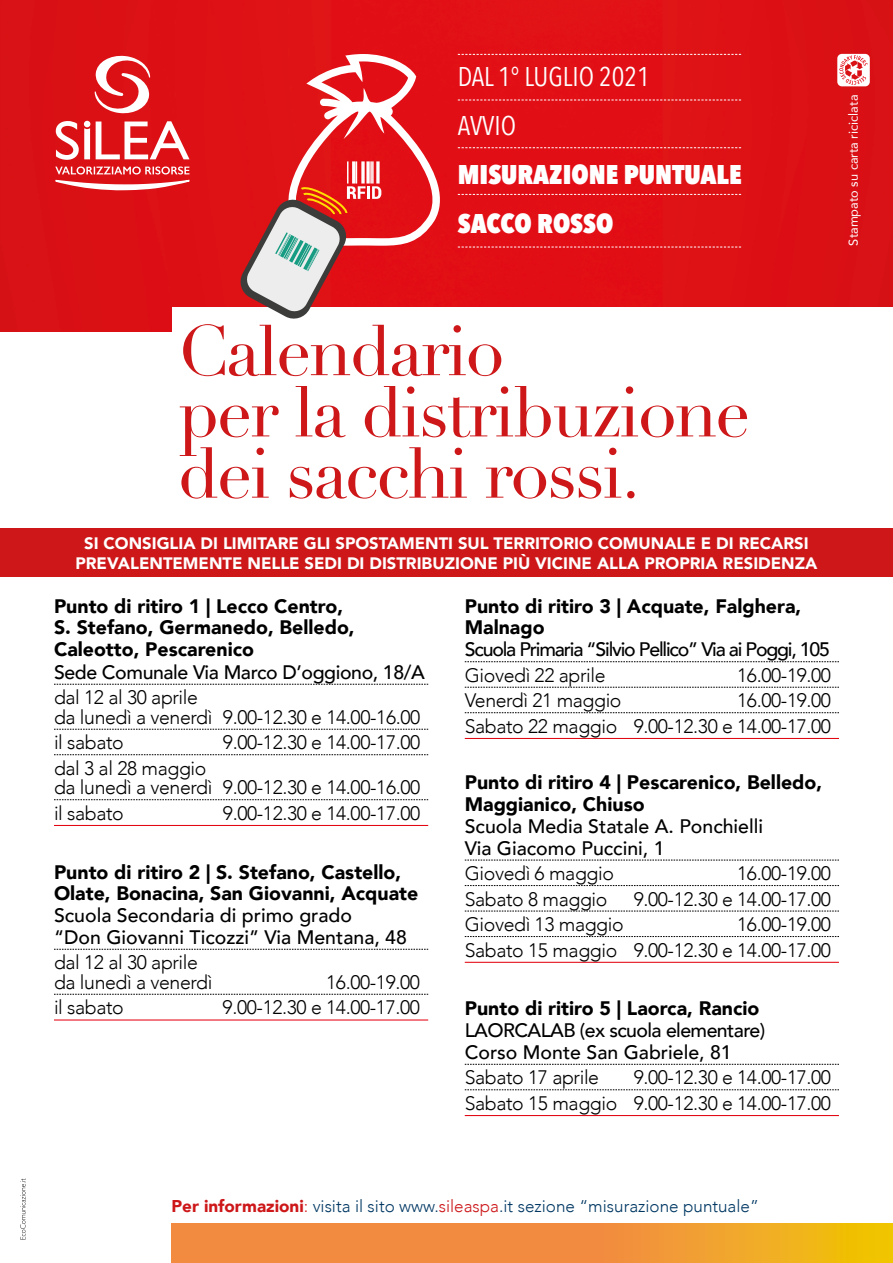
<style>
.page{position:relative;width:893px;height:1263px;background:#fff}
.page>*{position:absolute;margin:0;border:0;box-sizing:border-box;transform-origin:0 0}
.t1{font:69.9px/61.2px "Didot";letter-spacing:-.03em;color:#cd1719}
.t2{font:800 27px/48.9px "Avenir Next Condensed";color:#fff}
.t3{font:27px/48.9px "Avenir Next Condensed";color:#fff}
.t4{font:300 19.5px/19.5px "Avenir";letter-spacing:-.02em;color:#000}
.t5{font:900 19.5px/21.8px "Avenir";color:#000}
.t6{font:500 19.5px/21.8px "Avenir";color:#000}
.t7{font:500 19.5px/21.8px "Avenir";letter-spacing:-.03em;color:#000}
.t8{font:500 19.5px "Avenir";letter-spacing:-.06em;color:#000}
.t9{font:500 19.5px "Avenir";letter-spacing:-.02em;color:#000}
.t10{font:300 17.1px "Avenir";color:#003863}
.t11{font:900 16.65px/20px "Avenir";color:#fff;text-align:center}
.t12{font:12.75px "Avenir";color:#fff}
.s1{font-weight:900;color:#cd1719}
.s2{color:#cd1719}
</style>
<div class="page">
<div style="left:0;top:0;width:893px;height:331px;background:#de1015"></div>
<div style="left:172px;top:307px;width:721px;height:49px;background:#fff"></div>
<svg style="left:20px;top:1178px;width:6px;height:61px"></svg>
<svg style="left:458px;top:100px;width:283px;height:1px"></svg>
<svg style="left:458px;top:54px;width:283px;height:1px"></svg>
<svg style="left:458px;top:147px;width:283px;height:1px"></svg>
<svg style="left:458px;top:194px;width:283px;height:1px"></svg>
<svg style="left:458px;top:247px;width:283px;height:1px"></svg>
<svg style="left:238px;top:54px;width:206px;height:265px;background:#de4d4f"></svg>
<svg style="left:171px;top:1223px;width:722px;height:40px;background:#f19634"></svg>
<div style="left:0;top:528px;width:893px;height:49px;background:#cd1719"></div>
<svg style="left:54px;top:949px;width:374px;height:1px"></svg>
<svg style="left:54px;top:994px;width:374px;height:1px"></svg>
<hr style="left:54px;top:1019px;width:374px;height:1px;background:#e30613">
<svg style="left:465px;top:1064px;width:374px;height:1px"></svg>
<svg style="left:465px;top:1089px;width:374px;height:1px"></svg>
<hr style="left:465px;top:1115px;width:374px;height:1px;background:#e30613">
<svg style="left:54px;top:684px;width:374px;height:1px"></svg>
<svg style="left:54px;top:729px;width:374px;height:1px"></svg>
<svg style="left:54px;top:754px;width:374px;height:1px"></svg>
<svg style="left:54px;top:799px;width:374px;height:1px"></svg>
<hr style="left:54px;top:825px;width:374px;height:1px;background:#e30613">
<svg style="left:465px;top:661px;width:374px;height:1px"></svg>
<svg style="left:465px;top:687px;width:374px;height:1px"></svg>
<svg style="left:465px;top:712px;width:374px;height:1px"></svg>
<hr style="left:465px;top:738px;width:374px;height:1px;background:#e30613">
<svg style="left:465px;top:860px;width:374px;height:1px"></svg>
<svg style="left:465px;top:885px;width:374px;height:1px"></svg>
<svg style="left:465px;top:911px;width:374px;height:1px"></svg>
<svg style="left:465px;top:936px;width:374px;height:1px"></svg>
<hr style="left:465px;top:962px;width:374px;height:1px;background:#e30613">
<svg style="left:837px;top:54px;width:33px;height:32px"></svg>
<svg style="left:95px;top:55px;width:55px;height:60px"></svg>
<svg style="left:96px;top:121px;width:94px;height:38px"></svg>
<svg style="left:56px;top:121px;width:34px;height:39px"></svg>
<svg style="left:55px;top:166px;width:135px;height:25px"></svg>
<h2 class="t3" style="left:458px;top:51px;width:194px">DAL 1° LUGLIO 2021<br>AVVIO</h2>
<h2 class="t2" style="left:458px;top:150px;width:285px">MISURAZIONE PUNTUALE<br>SACCO ROSSO</h2>
<p class="t12" style="left:843px;top:246px;width:152px;rotate:-90deg">Stampato su carta riciclata</p>
<h1 class="t1" style="left:178px;top:322px;width:574px">Calendario<br>per la distribuzione dei sacchi rossi.</h1>
<p class="t11" style="left:75px;top:533px;width:744px">SI CONSIGLIA DI LIMITARE GLI SPOSTAMENTI SUL TERRITORIO COMUNALE E DI RECARSI<br>PREVALENTEMENTE NELLE SEDI DI DISTRIBUZIONE PIÙ VICINE ALLA PROPRIA RESIDENZA</p>
<p class="t5" style="left:54px;top:594px;width:302px">Punto di ritiro 1 | Lecco Centro,<br>S. Stefano, Germanedo, Belledo,<br>Caleotto, Pescarenico</p>
<p class="t9" style="left:54px;top:655px;width:372px">Sede Comunale Via Marco D’oggiono, 18/A</p>
<p class="t4" style="left:54px;top:688px;width:368px">dal 12 al 30 aprile<br>da lunedì a venerdì 9.00-12.30 e 14.00-16.00</p>
<p class="t4" style="left:54px;top:733px;width:71px">il sabato</p>
<p class="t4" style="left:223px;top:733px;width:199px">9.00-12.30 e 14.00-17.00</p>
<p class="t4" style="left:54px;top:758px;width:368px">dal 3 al 28 maggio<br>da lunedì a venerdì 9.00-12.30 e 14.00-16.00</p>
<p class="t4" style="left:54px;top:803px;width:71px">il sabato</p>
<p class="t4" style="left:223px;top:803px;width:199px">9.00-12.30 e 14.00-17.00</p>
<p class="t5" style="left:54px;top:860px;width:366px">Punto di ritiro 2 | S. Stefano, Castello,<br>Olate, Bonacina, San Giovanni, Acquate</p>
<p class="t6" style="left:54px;top:903px;width:354px">Scuola Secondaria di primo grado<br>“Don Giovanni Ticozzi” Via Mentana, 48</p>
<p class="t4" style="left:54px;top:953px;width:160px">dal 12 al 30 aprile da lunedì a venerdì</p>
<p class="t4" style="left:326px;top:972px;width:95px">16.00-19.00</p>
<p class="t5" style="left:465px;top:594px;width:338px">Punto di ritiro 3 | Acquate, Falghera,<br>Malnago</p>
<p class="t8" style="left:465px;top:632px;width:367px">Scuola Primaria “Silvio Pellico” Via ai Poggi, 105</p>
<p class="t4" style="left:465px;top:665px;width:142px">Giovedì 22 aprile</p>
<p class="t4" style="left:737px;top:665px;width:95px">16.00-19.00</p>
<p class="t4" style="left:465px;top:691px;width:158px">Venerdì 21 maggio</p>
<p class="t4" style="left:465px;top:688px;width:368px;line-height:25.5px;text-align:right">16.00-19.00<br>Sabato 22 maggio 9.00-12.30 e 14.00-17.00</p>
<p class="t5" style="left:465px;top:771px;width:359px">Punto di ritiro 4 | Pescarenico, Belledo,<br>Maggianico, Chiuso</p>
<p class="t6" style="left:465px;top:814px;width:300px">Scuola Media Statale A. Ponchielli<br>Via Giacomo Puccini, 1</p>
<p class="t4" style="left:465px;top:863px;width:151px">Giovedì 6 maggio</p>
<p class="t4" style="left:737px;top:863px;width:95px">16.00-19.00</p>
<p class="t4" style="left:465px;top:889px;width:144px">Sabato 8 maggio</p>
<p class="t4" style="left:634px;top:889px;width:199px">9.00-12.30 e 14.00-17.00</p>
<p class="t4" style="left:465px;top:914px;width:160px">Giovedì 13 maggio</p>
<p class="t4" style="left:465px;top:911px;width:368px;line-height:25.5px;text-align:right">16.00-19.00<br>Sabato 15 maggio 9.00-12.30 e 14.00-17.00</p>
<p class="t4" style="left:54px;top:998px;width:71px">il sabato</p>
<p class="t4" style="left:223px;top:998px;width:199px">9.00-12.30 e 14.00-17.00</p>
<p class="t5" style="left:465px;top:997px;width:296px">Punto di ritiro 5 | Laorca, Rancio</p>
<p class="t7" style="left:465px;top:1018px;width:302px">LAORCALAB (ex scuola elementare)<br>Corso Monte San Gabriele, 81</p>
<p class="t4" style="left:465px;top:1068px;width:136px">Sabato 17 aprile</p>
<p class="t4" style="left:465px;top:1065px;width:368px;line-height:25.5px;text-align:right">9.00-12.30 e 14.00-17.00<br>Sabato 15 maggio 9.00-12.30 e 14.00-17.00</p>
<p class="t10" style="left:171px;top:1196px;width:589px"><span class="s1">Per informazioni</span><span class="s2">:</span> visita il sito www.<span class="s2">sileaspa</span>.it sezione “misurazione puntuale”</p>
</div>
